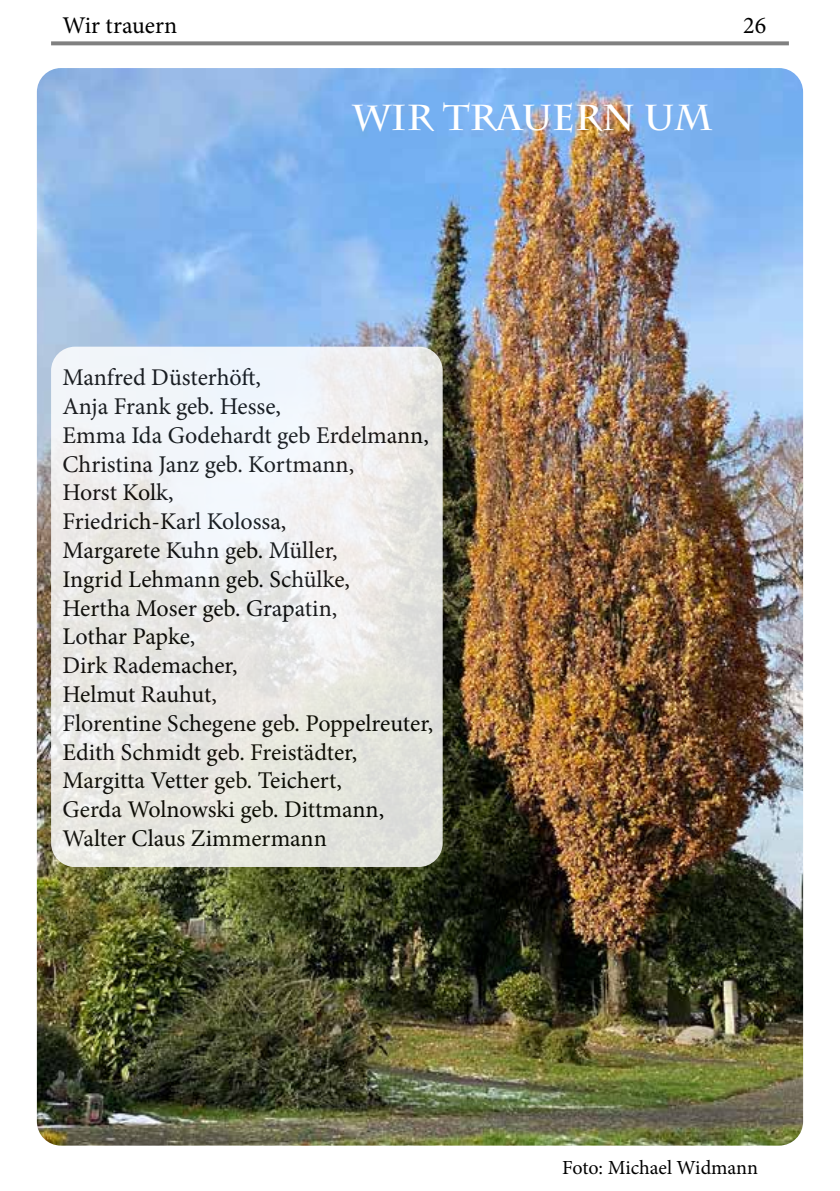
<style>
.page{position:relative;width:840px;height:1191px;background:#fff}
.page>*{position:absolute;margin:0;border:0;box-sizing:border-box;transform-origin:0 0}
.t1{font:700 36px "Charlemagne Std";color:#fff}
.t2{font:24px/28.8px "Minion Pro";letter-spacing:-.005em;color:#000}
.t3{font:20px "Minion Pro";letter-spacing:-.005em;color:#000}
</style>
<div class="page">
<svg style="left:51px;top:41px;width:737px;height:4px;background:#8b8b8b"></svg>
<img style="left:37px;top:68px;width:765px;height:1077px">
<svg style="left:51px;top:347px;width:391px;height:520px"></svg>
<p class="t2" style="left:62px;top:11px;width:116px">Wir trauern</p>
<p class="t2" style="left:742px;top:11px;width:25px">26</p>
<h1 class="t1" style="left:353px;top:96px;width:361px">WIR TRAUERN UM</h1>
<p class="t2" style="left:62px;top:363px;width:372px">Manfred Düsterhöft,<br>Anja Frank geb. Hesse,<br>Emma Ida Godehardt geb Erdelmann,<br>Christina Janz geb. Kortmann,<br>Horst Kolk,<br>Friedrich-Karl Kolossa,<br>Margarete Kuhn geb. Müller,<br>Ingrid Lehmann geb. Schülke,<br>Hertha Moser geb. Grapatin,<br>Lothar Papke,<br>Dirk Rademacher,<br>Helmut Rauhut,<br>Florentine Schegene geb. Poppelreuter,<br>Edith Schmidt geb. Freistädter,<br>Margitta Vetter geb. Teichert,<br>Gerda Wolnowski geb. Dittmann,<br>Walter Claus Zimmermann</p>
<p class="t3" style="left:562px;top:1154px;width:197px">Foto: Michael Widmann</p>
</div>
